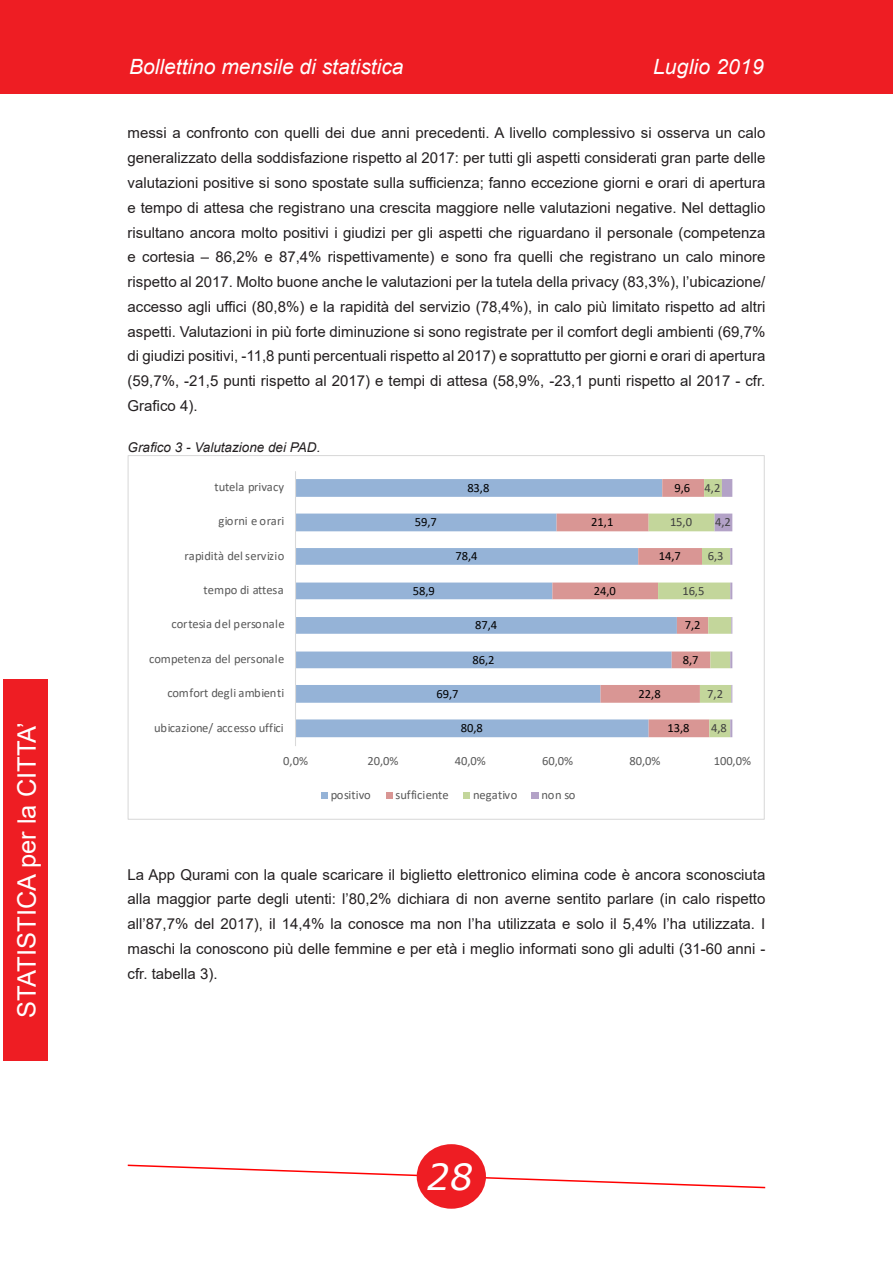
<style>
.page{position:relative;width:893px;height:1263px;background:#fff}
.page>*{position:absolute;margin:0;border:0;box-sizing:border-box;transform-origin:0 0}
.t1{font:italic 36px "Verdana";color:#fff}
.t2{font:25.5px "Arial";color:#fff}
.t3{font:italic 21px "Arial";color:#fff}
.testo{font:15px/24.8px "Arial";color:#231f20;text-align:justify}
.didascalie{font:italic 13.5px "Arial";color:#231f20}
.t4{font:12.6px "Calibri";color:#595959}
.t5{font:12.6px "Calibri";letter-spacing:-.005em;color:#000}
.t6{font:12.6px "Calibri";color:#404040}
</style>
<div class="page">
<div style="left:0;top:0;width:893px;height:94px;background:#ee1d23"></div>
<svg style="left:127px;top:1164px;width:639px;height:25px"></svg>
<div style="left:3px;top:679px;width:45px;height:382px;background:#ee1d23"></div>
<div style="left:417px;top:1144px;width:69px;height:65px;background:#ee1d23;border-radius:50%"></div>
<svg style="left:296px;top:479px;width:256px;height:258px;fill:#9ab6d8"></svg>
<svg style="left:552px;top:479px;width:180px;height:258px"></svg>
<hr style="left:295px;top:471px;width:1px;height:275px;background:#d9d9d9">
<svg style="left:321px;top:793px;width:6px;height:6px"></svg>
<svg style="left:386px;top:793px;width:6px;height:6px"></svg>
<div style="left:463px;top:793px;width:7px;height:6px;background:#c3d69b"></div>
<div style="left:531px;top:793px;width:8px;height:6px;background:#b3a2c7"></div>
<h2 class="t2" style="left:9px;top:1017px;width:297px;rotate:-90deg">STATISTICA per la CITTA’</h2>
<h3 class="t3" style="left:129px;top:53px;width:276px">Bollettino mensile di statistica</h3>
<h3 class="t3" style="left:653px;top:53px;width:112px">Luglio 2019</h3>
<p class="testo" style="left:128px;top:121px;width:639px">messi a confronto con quelli dei due anni precedenti. A livello complessivo si osserva un calo generalizzato della soddisfazione rispetto al 2017: per tutti gli aspetti considerati gran parte delle valutazioni positive si sono spostate sulla sufficienza; fanno eccezione giorni e orari di apertura e tempo di attesa che registrano una crescita maggiore nelle valutazioni negative. Nel dettaglio risultano ancora molto positivi i giudizi per gli aspetti che riguardano il personale (competenza e cortesia – 86,2% e 87,4% rispettivamente) e sono fra quelli che registrano un calo minore rispetto al 2017. Molto buone anche le valutazioni per la tutela della privacy (83,3%), l’ubicazione/ accesso agli uffici (80,8%) e la rapidità del servizio (78,4%), in calo più limitato rispetto ad altri aspetti. Valutazioni in più forte diminuzione si sono registrate per il comfort degli ambienti (69,7% di giudizi positivi, -11,8 punti percentuali rispetto al 2017) e soprattutto per giorni e orari di apertura (59,7%, -21,5 punti rispetto al 2017) e tempi di attesa (58,9%, -23,1 punti rispetto al 2017 - cfr.<br>Grafico 4).</p>
<p class="didascalie" style="left:128px;top:439px;width:194px">Grafico 3 - Valutazione dei PAD.</p>
<p class="t4" style="left:215px;top:478px;width:71px">tutela privacy</p>
<p class="t4" style="left:219px;top:512px;width:67px">giorni e orari</p>
<p class="t5" style="left:415px;top:513px;width:24px">59,7</p>
<p class="t5" style="left:467px;top:479px;width:24px">83,8</p>
<p class="t5" style="left:591px;top:513px;width:24px">21,1</p>
<p class="t5" style="left:674px;top:479px;width:17px">9,6</p>
<p class="t6" style="left:670px;top:513px;width:24px">15,0</p>
<p class="t6" style="left:705px;top:479px;width:17px">4,2</p>
<p class="t6" style="left:715px;top:513px;width:17px">4,2</p>
<p class="t4" style="left:185px;top:547px;width:101px">rapidità del servizio</p>
<p class="t5" style="left:455px;top:547px;width:24px">78,4</p>
<p class="t5" style="left:659px;top:547px;width:24px">14,7</p>
<p class="t6" style="left:708px;top:547px;width:17px">6,3</p>
<p class="t4" style="left:204px;top:581px;width:82px">tempo di attesa</p>
<p class="t5" style="left:413px;top:582px;width:24px">58,9</p>
<p class="t5" style="left:594px;top:582px;width:24px">24,0</p>
<p class="t6" style="left:682px;top:582px;width:24px">16,5</p>
<p class="t4" style="left:172px;top:615px;width:114px">cortesia del personale</p>
<p class="t5" style="left:475px;top:616px;width:24px">87,4</p>
<p class="t5" style="left:685px;top:616px;width:17px">7,2</p>
<p class="t4" style="left:149px;top:650px;width:136px">competenza del personale</p>
<p class="t5" style="left:472px;top:651px;width:24px">86,2</p>
<p class="t5" style="left:683px;top:651px;width:17px">8,7</p>
<p class="t4" style="left:167px;top:684px;width:118px">comfort degli ambienti</p>
<p class="t5" style="left:437px;top:685px;width:24px">69,7</p>
<p class="t5" style="left:639px;top:685px;width:24px">22,8</p>
<p class="t6" style="left:707px;top:685px;width:17px">7,2</p>
<p class="t4" style="left:154px;top:719px;width:131px">ubicazione/ accesso uffici</p>
<p class="t5" style="left:461px;top:719px;width:24px">80,8</p>
<p class="t5" style="left:667px;top:719px;width:24px">13,8</p>
<p class="t6" style="left:711px;top:719px;width:17px">4,8</p>
<p class="t4" style="left:283px;top:752px;width:26px">0,0%</p>
<p class="t4" style="left:367px;top:752px;width:32px">20,0%</p>
<p class="t4" style="left:455px;top:752px;width:32px">40,0%</p>
<p class="t4" style="left:542px;top:752px;width:32px">60,0%</p>
<p class="t4" style="left:630px;top:752px;width:32px">80,0%</p>
<p class="t4" style="left:714px;top:752px;width:39px">100,0%</p>
<p class="t4" style="left:331px;top:786px;width:42px">positivo</p>
<p class="t4" style="left:395px;top:786px;width:55px">sufficiente</p>
<p class="t4" style="left:473px;top:786px;width:46px">negativo</p>
<p class="t4" style="left:542px;top:786px;width:35px">non so</p>
<p class="testo" style="left:128px;top:862px;width:639px">La App Qurami con la quale scaricare il biglietto elettronico elimina code è ancora sconosciuta alla maggior parte degli utenti: l’80,2% dichiara di non averne sentito parlare (in calo rispetto all’87,7% del 2017), il 14,4% la conosce ma non l’ha utilizzata e solo il 5,4% l’ha utilizzata. I maschi la conoscono più delle femmine e per età i meglio informati sono gli adulti (31-60 anni - cfr. tabella 3).</p>
<h1 class="t1" style="left:427px;top:1152px;width:47px">28</h1>
</div>
